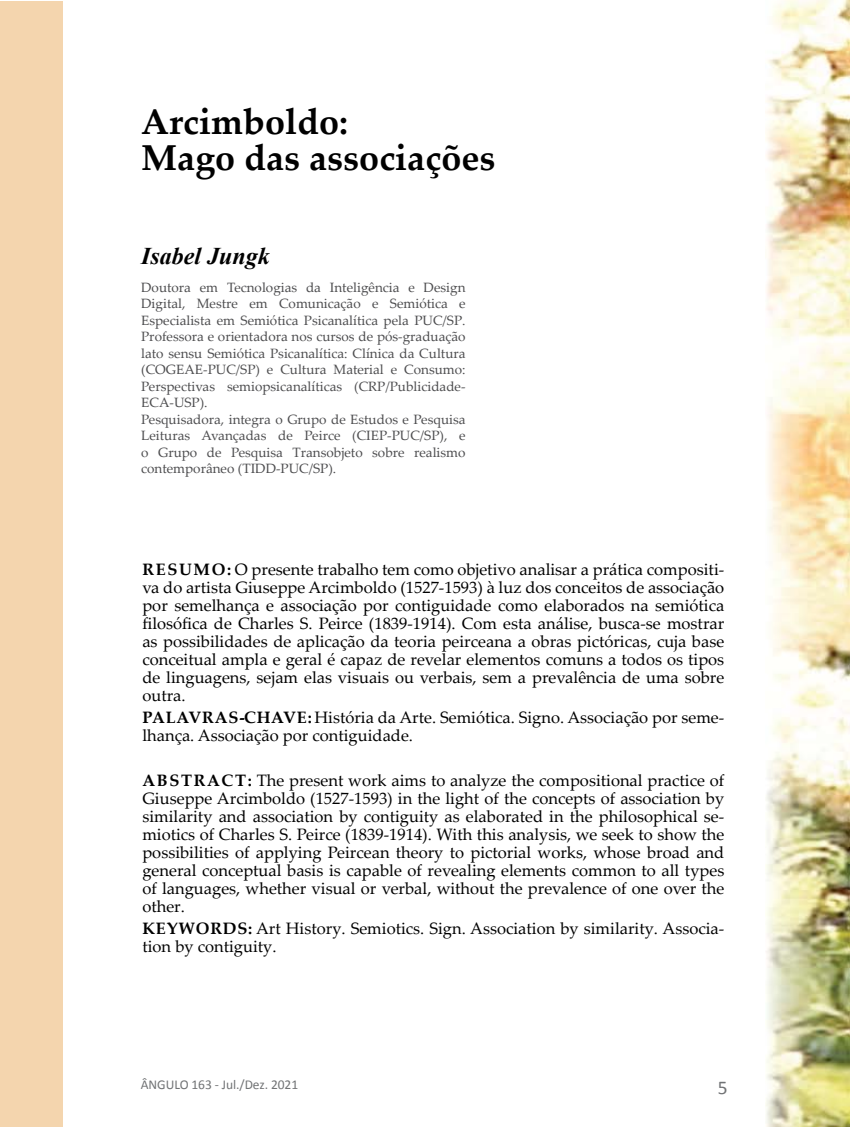
<style>
.page{position:relative;width:851px;height:1127px;background:#fff}
.page>*{position:absolute;margin:0;border:0;box-sizing:border-box;transform-origin:0 0}
.t1{font:700 36px/36px "Palatino Linotype";color:#000}
.t2{font:italic 700 24px "Times New Roman";color:#000}
.t3{font:19.5px "Calibri";color:#717375}
.t4{font:16.5px/18px "Palatino Linotype";color:#000;text-align:justify}
.t5{font:13.5px/16.5px "Palatino Linotype";color:#4d4d4f}
.t6{font:13.5px "Calibri";letter-spacing:-.005em;color:#717375}
.s1{font-weight:700}
</style>
<div class="page">
<img style="left:765px;top:0;width:84px;height:1127px">
<div style="left:0;top:1px;width:62px;height:1125px;background:#f4d5ae"></div>
<h1 class="t1" style="left:141px;top:103px;width:355px">ARCIMBOLDO:<br>MAGO DAS ASSOCIAÇÕES</h1>
<h2 class="t2" style="left:141px;top:240px;width:130px">Isabel Jungk</h2>
<p class="t5" style="left:141px;top:278px;width:326px">Doutora em Tecnologias da Inteligência e Design Digital, Mestre em Comunicação e Semiótica e Especialista em Semiótica Psicanalítica pela PUC/SP.<br>Professora e orientadora nos cursos de pós-graduação lato sensu Semiótica Psicanalítica: Clínica da Cultura (COGEAE-PUC/SP) e Cultura Material e Consumo:<br>Perspectivas semiopsicanalíticas (CRP/Publicidade-ECA-USP).<br>Pesquisadora, integra o Grupo de Estudos e Pesquisa Leituras Avançadas de Peirce (CIEP-PUC/SP), e o Grupo de Pesquisa Transobjeto sobre realismo contemporâneo (TIDD-PUC/SP).</p>
<p class="t4" style="left:142px;top:559px;width:583px"><span class="s1">RESUMO:</span> O presente trabalho tem como objetivo analisar a prática compositi&shy;va do artista Giuseppe Arcimboldo (1527-1593) à luz dos conceitos de associação por semelhança e associação por contiguidade como elaborados na semiótica filosófica de Charles S. Peirce (1839-1914). Com esta análise, busca-se mostrar as possibilidades de aplicação da teoria peirceana a obras pictóricas, cuja base conceitual ampla e geral é capaz de revelar elementos comuns a todos os tipos de linguagens, sejam elas visuais ou verbais, sem a prevalência de uma sobre outra.</p>
<p class="t4" style="left:142px;top:708px;width:583px"><span class="s1">PALAVRAS-CHAVE:</span> História da Arte. Semiótica. Signo. Associação por seme&shy;lhança. Associação por contiguidade.</p>
<p class="t4" style="left:142px;top:770px;width:583px"><span class="s1">ABSTRACT:</span> The present work aims to analyze the compositional practice of Giuseppe Arcimboldo (1527-1593) in the light of the concepts of association by similarity and association by contiguity as elaborated in the philosophical se&shy;miotics of Charles S. Peirce (1839-1914). With this analysis, we seek to show the possibilities of applying Peircean theory to pictorial works, whose broad and general conceptual basis is capable of revealing elements common to all types of languages, whether visual or verbal, without the prevalence of one over the other.</p>
<p class="t4" style="left:142px;top:918px;width:583px"><span class="s1">KEYWORDS:</span> Art History. Semiotics. Sign. Association by similarity. Associa&shy;tion by contiguity.</p>
<p class="t6" style="left:141px;top:1076px;width:159px">ÂNGULO 163 - Jul./Dez. 2021</p>
<p class="t3" style="left:717px;top:1075px;width:11px">5</p>
</div>
